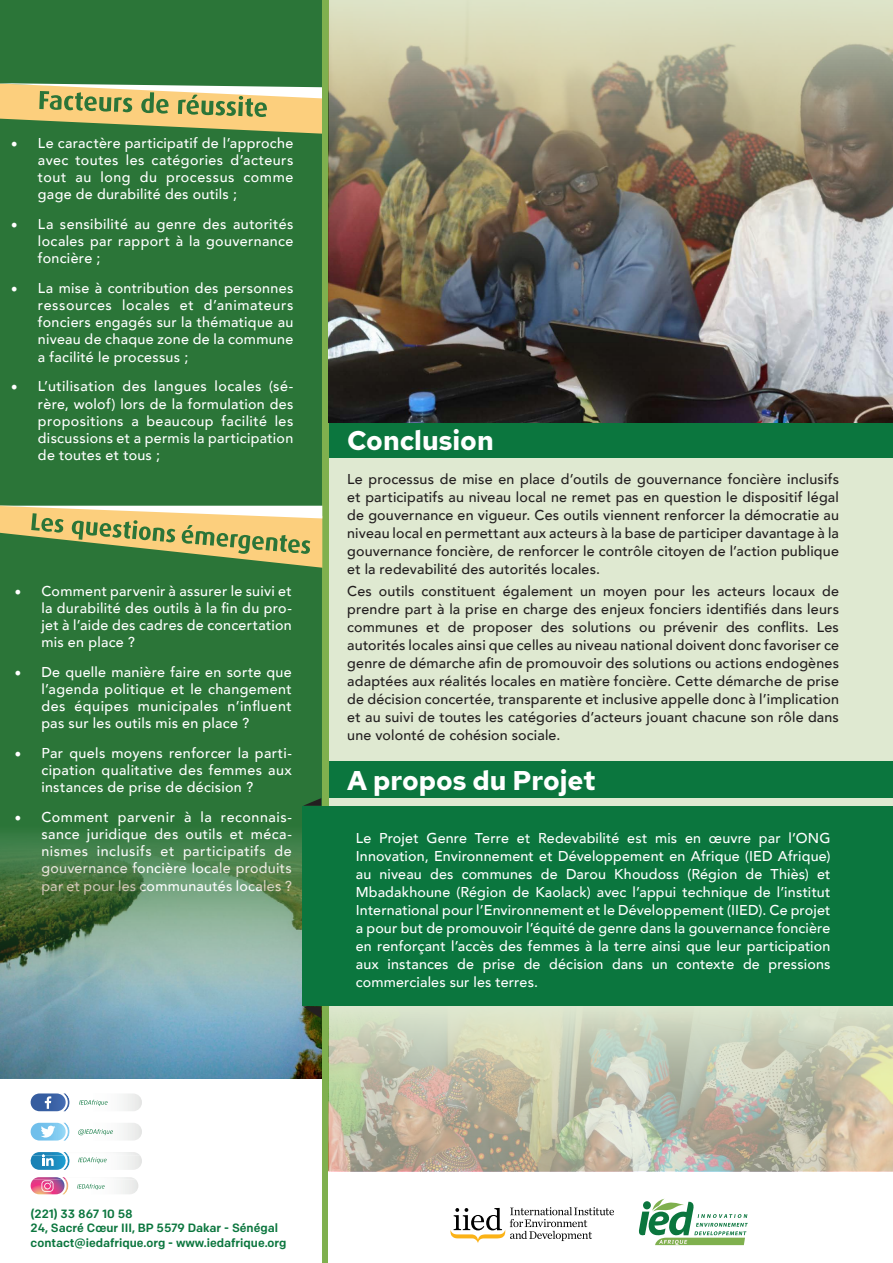
<style>
.page{position:relative;width:893px;height:1263px;background:#dfe9d1}
.page>*{position:absolute;margin:0;border:0;box-sizing:border-box;transform-origin:0 0}
.t1{font:700 27px "Red Hat Text";color:#fff}
.t2{font:500 14.25px/17.1px "Avenir";letter-spacing:.02em;color:#fff;text-align:justify}
.t3{font:500 14.25px/18px "Avenir";letter-spacing:.015em;color:#231f20;text-align:justify}
.t4{font:500 12px "Colfax";color:#0b763e}
.s1{font-family:"Minion Pro";font-weight:400;font-size:18px}
</style>
<div class="page">
<div style="left:0;top:0;width:322px;height:1263px;background:#2b7538"></div>
<svg style="left:0;top:83px;width:322px;height:51px;background:#bcb876"></svg>
<div style="left:329px;top:421px;width:564px;height:37px;background:#0b763e"></div>
<div style="left:329px;top:761px;width:564px;height:37px;background:#0b763e"></div>
<div style="left:322px;top:0;width:7px;height:1263px;background:#7fb04e"></div>
<div style="left:0;top:1079px;width:321px;height:184px;background:#fff"></div>
<div style="left:329px;top:1172px;width:564px;height:91px;background:#fff"></div>
<svg style="left:0;top:505px;width:322px;height:63px;background:#a9b06f"></svg>
<svg style="left:30px;top:1177px;width:108px;height:17px"></svg>
<svg style="left:30px;top:1123px;width:112px;height:17px"></svg>
<svg style="left:30px;top:1152px;width:112px;height:18px"></svg>
<svg style="left:30px;top:1093px;width:112px;height:18px"></svg>
<img style="left:329px;top:0;width:564px;height:422px">
<img style="left:329px;top:1014px;width:564px;height:158px">
<img style="left:0;top:826px;width:321px;height:253px">
<div style="left:303px;top:806px;width:590px;height:200px;background:#0b763e"></div>
<svg style="left:303px;top:798px;width:18px;height:8px"></svg>
<svg style="left:303px;top:1006px;width:18px;height:12px"></svg>
<svg style="left:638px;top:1199px;width:110px;height:46px"></svg>
<svg style="left:450px;top:1207px;width:164px;height:36px"></svg>
<p class="t2" style="left:38px;top:134px;width:257px;text-indent:-27px"><span class="s1">•</span> Le caractère participatif de l’approche avec toutes les catégories d’acteurs tout au long du processus comme gage de durabilité des outils ;</p>
<p class="t2" style="left:38px;top:215px;width:257px;text-indent:-27px"><span class="s1">•</span> La sensibilité au genre des autorités locales par rapport à la gouvernance foncière ;</p>
<p class="t2" style="left:38px;top:279px;width:257px;text-indent:-27px"><span class="s1">•</span> La mise à contribution des personnes ressources locales et d’animateurs fonciers engagés sur la thématique au niveau de chaque zone de la commune a facilité le processus ;</p>
<p class="t2" style="left:38px;top:377px;width:257px;text-indent:-27px"><span class="s1">•</span> L’utilisation des langues locales (sé&shy;rère, wolof) lors de la formulation des propositions a beaucoup facilité les discussions et a permis la participation de toutes et tous ;</p>
<p class="t2" style="left:41px;top:581px;width:252px;text-indent:-27px"><span class="s1">•</span> Comment parvenir à assurer le suivi et la durabilité des outils à la fin du pro&shy;jet à l’aide des cadres de concertation mis en place ?</p>
<p class="t2" style="left:41px;top:663px;width:252px;text-indent:-27px"><span class="s1">•</span> De quelle manière faire en sorte que l’agenda politique et le changement des équipes municipales n’influent pas sur les outils mis en place ?</p>
<p class="t2" style="left:41px;top:744px;width:252px;text-indent:-27px"><span class="s1">•</span> Par quels moyens renforcer la parti&shy;cipation qualitative des femmes aux instances de prise de décision ?</p>
<p class="t2" style="left:41px;top:808px;width:252px;text-indent:-27px"><span class="s1">•</span> Comment parvenir à la reconnais&shy;sance juridique des outils et méca&shy;nismes inclusifs et participatifs de gouvernance foncière locale produits par et pour les communautés locales ?</p>
<p class="t1" style="left:347px;top:422px;width:148px">Conclusion</p>
<p class="t3" style="left:347px;top:469px;width:493px">Le processus de mise en place d’outils de gouvernance foncière inclusifs et participatifs au niveau local ne remet pas en question le dispositif légal de gouvernance en vigueur. Ces outils viennent renforcer la démocratie au niveau local en permettant aux acteurs à la base de participer davantage à la gouvernance foncière, de renforcer le contrôle citoyen de l’action publique et la redevabilité des autorités locales.</p>
<p class="t3" style="left:347px;top:581px;width:493px">Ces outils constituent également un moyen pour les acteurs locaux de prendre part à la prise en charge des enjeux fonciers identifiés dans leurs communes et de proposer des solutions ou prévenir des conflits. Les autorités locales ainsi que celles au niveau national doivent donc favoriser ce genre de démarche afin de promouvoir des solutions ou actions endogènes adaptées aux réalités locales en matière foncière. Cette démarche de prise de décision concertée, transparente et inclusive appelle donc à l’implication et au suivi de toutes les catégories d’acteurs jouant chacune son rôle dans une volonté de cohésion sociale.</p>
<p class="t1" style="left:347px;top:762px;width:250px">A propos du Projet</p>
<p class="t2" style="left:356px;top:828px;width:476px;line-height:18px">Le Projet Genre Terre et Redevabilité est mis en œuvre par l’ONG Innovation, Environnement et Développement en Afrique (IED Afrique) au niveau des communes de Darou Khoudoss (Région de Thiès) et Mbadakhoune (Région de Kaolack) avec l’appui technique de l’institut International pour l’Environnement et le Développement (IIED). Ce projet a pour but de promouvoir l’équité de genre dans la gouvernance foncière en renforçant l’accès des femmes à la terre ainsi que leur participation aux instances de prise de décision dans un contexte de pressions commerciales sur les terres.</p>
<p class="t4" style="left:31px;top:1206px;width:104px">(221) 33 867 10 58</p>
<p class="t4" style="left:31px;top:1221px;width:249px">24, Sacré Cœur III, BP 5579 Dakar - Sénégal</p>
<p class="t4" style="left:31px;top:1235px;width:257px">contact@iedafrique.org - www.iedafrique.org</p>
</div>
